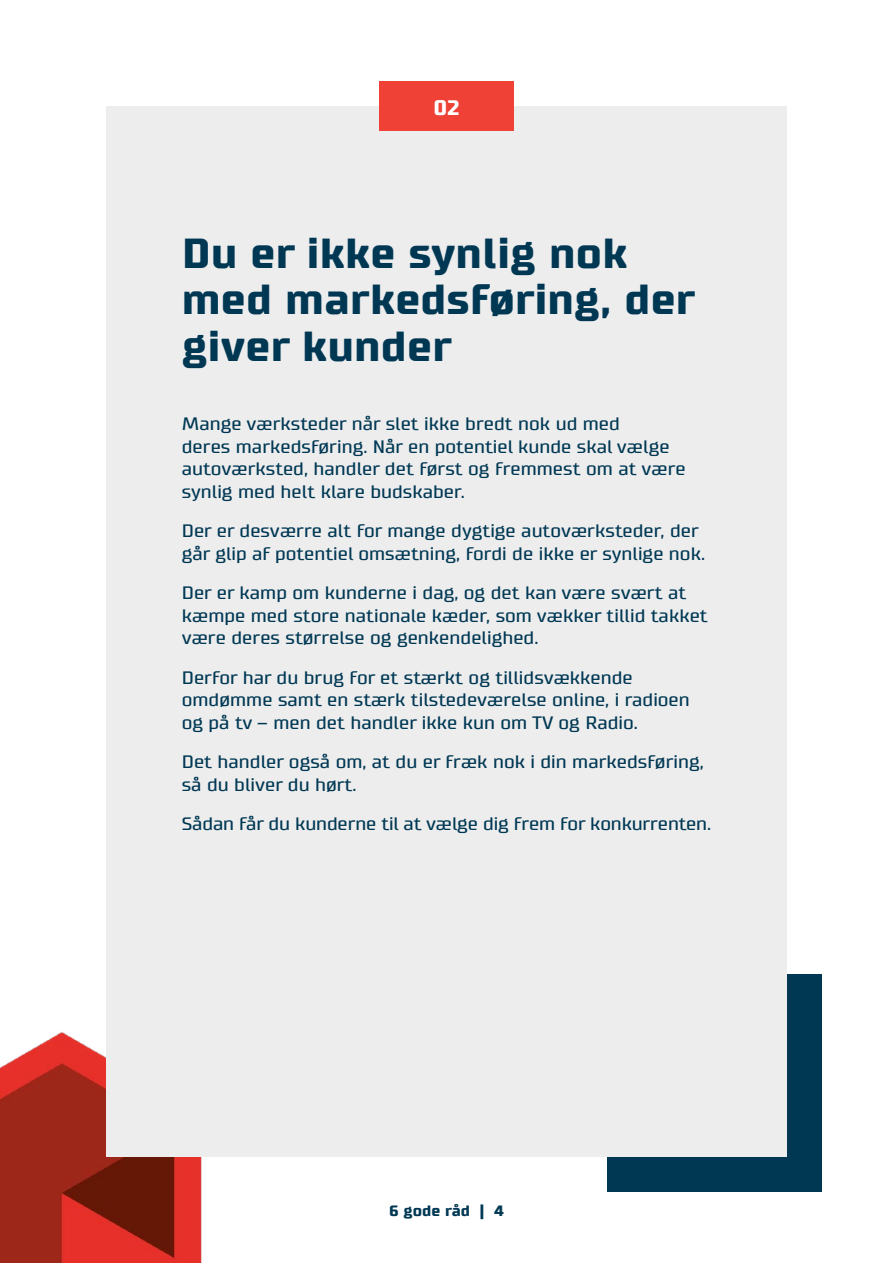
<style>
.page{position:relative;width:893px;height:1263px;background:#fff}
.page>*{position:absolute;margin:0;border:0;box-sizing:border-box;transform-origin:0 0}
.t1{font:700 42px/46.5px "Supermolot";color:#003854}
.t2{font:700 21px "Supermolot";color:#fff}
.t3{font:18px/22.5px "Supermolot";color:#003854}
.t4{font:700 15px "Supermolot";color:#003854}
</style>
<div class="page">
<div style="left:608px;top:974px;width:214px;height:218px;background:#003854"></div>
<img style="left:0;top:1032px;width:202px;height:231px">
<div style="left:106px;top:106px;width:681px;height:1051px;background:#ededed"></div>
<div style="left:379px;top:81px;width:135px;height:50px;background:#ef4136"></div>
<p class="t2" style="left:434px;top:95px;width:27px">02</p>
<h1 class="t1" style="left:182px;top:230px;width:515px">Du er ikke synlig nok med markedsføring, der giver kunder</h1>
<p class="t3" style="left:182px;top:413px;width:505px">Mange værksteder når slet ikke bredt nok ud med<br>deres markedsføring. Når en potentiel kunde skal vælge autoværksted, handler det først og fremmest om at være synlig med helt klare budskaber.</p>
<p class="t3" style="left:182px;top:520px;width:525px">Der er desværre alt for mange dygtige autoværksteder, der går glip af potentiel omsætning, fordi de ikke er synlige nok.</p>
<p class="t3" style="left:182px;top:582px;width:528px">Der er kamp om kunderne i dag, og det kan være svært at kæmpe med store nationale kæder, som vækker tillid takket være deres størrelse og genkendelighed.</p>
<p class="t3" style="left:182px;top:666px;width:510px">Derfor har du brug for et stærkt og tillidsvækkende omdømme samt en stærk tilstedeværelse online, i radioen og på tv – men det handler ikke kun om TV og Radio.</p>
<p class="t3" style="left:182px;top:751px;width:523px">Det handler også om, at du er fræk nok i din markedsføring, så du bliver du hørt.</p>
<p class="t3" style="left:182px;top:813px;width:531px">Sådan får du kunderne til at vælge dig frem for konkurrenten.</p>
<p class="t4" style="left:389px;top:1201px;width:116px">6 gode råd | 4</p>
</div>
